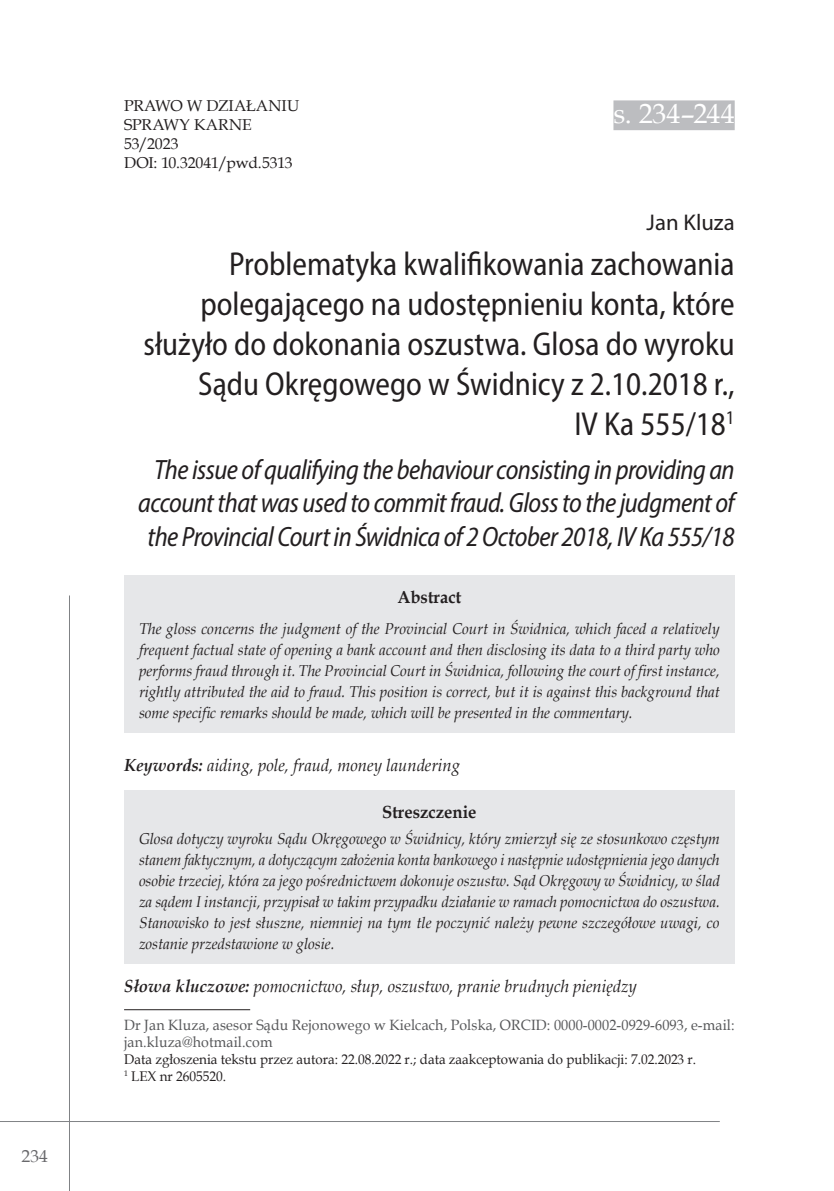
<style>
.page{position:relative;width:834px;height:1191px;background:#fff}
.page>*{position:absolute;margin:0;border:0;box-sizing:border-box;transform-origin:0 0}
.t1{font:semi-condensed 33.25px/39.9px "Myriad Pro";color:#231f20;text-align:right;scale:.95 1}
.t2{font:italic semi-condensed 28px/33.6px "Myriad Pro";letter-spacing:-.02em;color:#231f20;text-align:center;scale:.95 1}
.t3{font:28px "Book Antiqua";color:#fff}
.t4{font:22.75px "Myriad Pro";color:#231f20}
.t5{font:italic 17.5px "Book Antiqua";color:#231f20;scale:.95 1}
.t6{font:700 17.5px "Book Antiqua";color:#231f20;scale:.95 1}
.t7{font:17.5px "Book Antiqua";color:#69696c}
.t8{font:italic 15.75px/21px "Book Antiqua";color:#231f20;text-align:justify;scale:.95 1}
.t9{font:15.75px/18.9px "Book Antiqua";letter-spacing:-.005em;color:#231f20}
.t10{font:14.88px/17.5px "Book Antiqua";letter-spacing:.01em;color:#57585a;scale:.95 1}
.t11{font:14px/16.8px "Book Antiqua";color:#231f20;scale:.95 1}
.s1{font-weight:700}
</style>
<div class="page">
<hr style="left:0;top:1121px;width:719px;height:1px;background:#808285">
<hr style="left:69px;top:595px;width:1px;height:596px;background:#808285">
<div style="left:124px;top:575px;width:610px;height:158px;background:#e6e7e9"></div>
<div style="left:124px;top:790px;width:610px;height:174px;background:#e6e7e9"></div>
<hr style="left:124px;top:1009px;width:126px;height:1px;background:#231f20">
<div style="left:613px;top:100px;width:121px;height:30px;background:#bcbdc0"></div>
<p class="t7" style="left:22px;top:1144px;width:28px">234</p>
<p class="t9" style="left:124px;top:96px;width:177px">PRAWO W DZIAŁANIU<br>SPRAWY KARNE</p>
<h2 class="t3" style="left:613px;top:94px;width:123px">s. 234–244</h2>
<p class="t9" style="left:124px;top:134px;width:170px">53/2023<br>DOI: 10.32041/pwd.5313</p>
<h3 class="t4" style="left:646px;top:209px;width:89px">Jan Kluza</h3>
<h1 class="t1" style="left:143px;top:244px;width:623px">Problematyka kwalifikowania zachowania polegającego na udostępnieniu konta, które służyło do dokonania oszustwa. Glosa do wyroku Sądu Okręgowego w Świdnicy z 2.10.2018 r.,<br>IV Ka 555/18<sup>1</sup></h1>
<h2 class="t2" style="left:138px;top:452px;width:629px">The issue of qualifying the behaviour consisting in providing an account that was used to commit fraud. Gloss to the judgment of the Provincial Court in Świdnica of 2 October 2018, IV Ka 555/18</h2>
<p class="t6" style="left:397px;top:585px;width:69px">Abstract</p>
<p class="t8" style="left:139px;top:618px;width:612px">The gloss concerns the judgment of the Provincial Court in Świdnica, which faced a relatively frequent factual state of opening a bank account and then disclosing its data to a third party who performs fraud through it. The Provincial Court in Świdnica, following the court of first instance, rightly attributed the aid to fraud. This position is correct, but it is against this background that some specific remarks should be made, which will be presented in the commentary.</p>
<p class="t5" style="left:124px;top:752px;width:355px"><span class="s1">Keywords:</span> aiding, pole, fraud, money laundering</p>
<p class="t6" style="left:382px;top:800px;width:101px">Streszczenie</p>
<p class="t8" style="left:139px;top:827px;width:613px">Glosa dotyczy wyroku Sądu Okręgowego w Świdnicy, który zmierzył się ze stosunkowo częstym stanem faktycznym, a dotyczącym założenia konta bankowego i następnie udostępnienia jego danych osobie trzeciej, która za jego pośrednictwem dokonuje oszustw. Sąd Okręgowy w Świdnicy, w ślad za sądem I instancji, przypisał w takim przypadku działanie w ramach pomocnictwa do oszustwa.<br>Stanowisko to jest słuszne, niemniej na tym tle poczynić należy pewne szczegółowe uwagi, co zostanie przedstawione w glosie.</p>
<p class="t5" style="left:124px;top:973px;width:541px"><span class="s1">Słowa kluczowe:</span> pomocnictwo, słup, oszustwo, pranie brudnych pieniędzy</p>
<p class="t10" style="left:124px;top:1015px;width:644px">Dr Jan Kluza, asesor Sądu Rejonowego w Kielcach, Polska, ORCID: 0000-0002-0929-6093, e-mail: jan.kluza@hotmail.com</p>
<p class="t11" style="left:124px;top:1050px;width:603px">Data zgłoszenia tekstu przez autora: 22.08.2022 r.; data zaakceptowania do publikacji: 7.02.2023 r.<br><sup>1</sup> LEX nr 2605520.</p>
</div>
